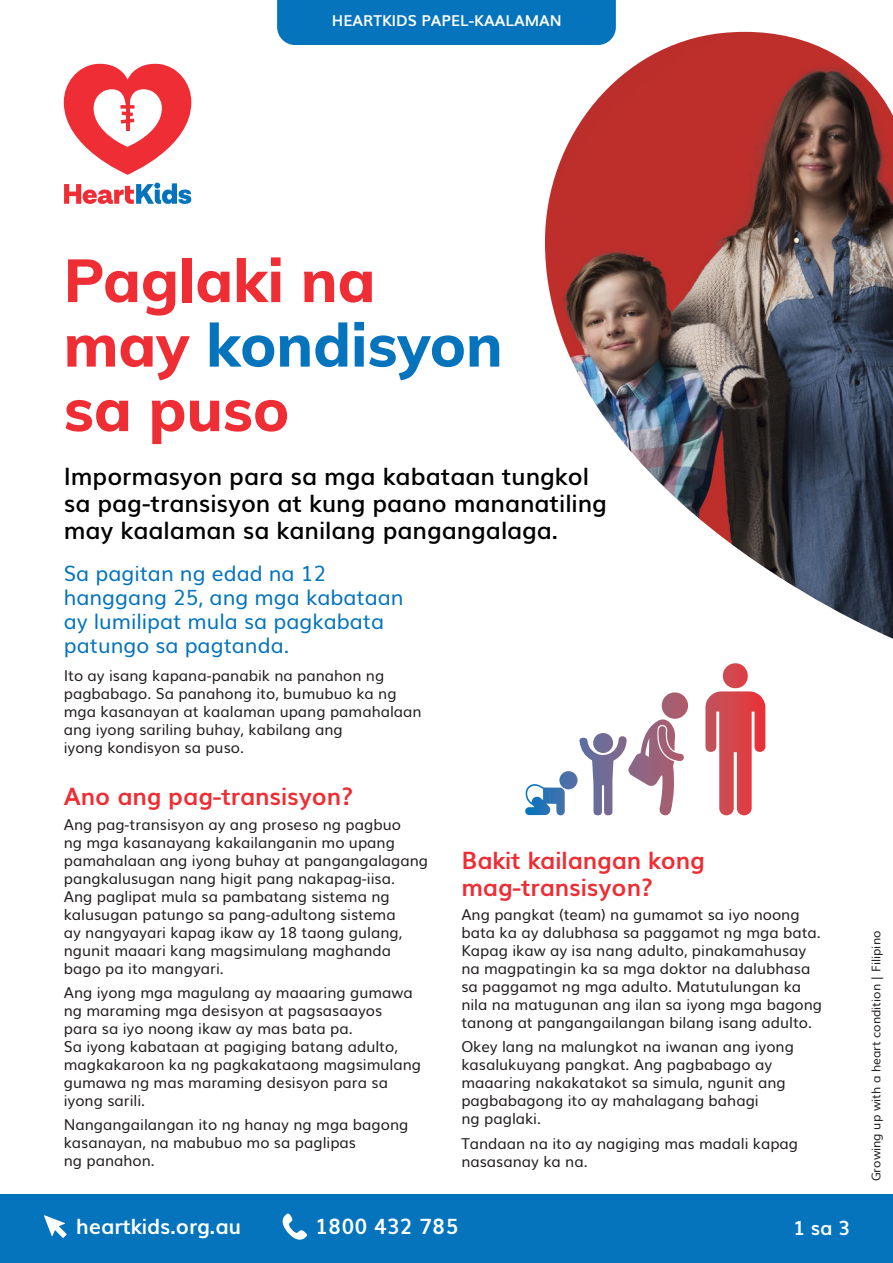
<style>
.page{position:relative;width:893px;height:1263px;background:#fff}
.page>*{position:absolute;margin:0;border:0;box-sizing:border-box;transform-origin:0 0}
.Headline{font:800 60px/64.5px "Muli";color:#ee2d34}
.Paragraph_Heading{font:600 24px/27px "Muli";color:#000}
.body_copy{font:700 24px/27px "Muli";color:#ee2d34}
.body_copy-2{font:21px/24px "Muli";color:#0574bc}
.t1{font:700 21px "Muli";color:#fff}
.t2{font:700 19.5px "Muli";color:#fff}
.body_copy-3{font:15px/18px "Muli";color:#231f20}
.body_copy-4{font:700 15px "Muli";color:#fff}
.quote_-_person{font:12px "Muli";color:#231f20}
.s1{color:#0574bc}
</style>
<div class="page">
<div style="left:0;top:1194px;width:893px;height:69px;background:#0574bc"></div>
<svg style="left:44px;top:1215px;width:23px;height:23px"></svg>
<svg style="left:282px;top:1213px;width:25px;height:27px"></svg>
<svg style="left:64px;top:64px;width:127px;height:111px"></svg>
<svg style="left:64px;top:183px;width:127px;height:21px"></svg>
<div style="left:277px;top:0;width:339px;height:45px;background:#0574bc"></div>
<img style="left:545px;top:32px;width:348px;height:607px">
<svg style="left:579px;top:663px;width:186px;height:153px"></svg>
<p class="body_copy-4" style="left:332px;top:8px;width:232px">HEARTKIDS PAPEL-KAALAMAN</p>
<p class="Headline" style="left:64px;top:245px;width:440px">Paglaki na may <span class="s1">kondisyon </span>sa puso</p>
<p class="Paragraph_Heading" style="left:64px;top:461px;width:545px">Impormasyon para sa mga kabataan tungkol sa pag-transisyon at kung paano mananatiling may kaalaman sa kanilang pangangalaga.</p>
<p class="body_copy-2" style="left:64px;top:559px;width:341px">Sa pagitan ng edad na 12 hanggang 25, ang mga kabataan ay lumilipat mula sa pagkabata patungo sa pagtanda.</p>
<p class="body_copy-3" style="left:64px;top:666px;width:359px">Ito ay isang kapana-panabik na panahon ng pagbabago. Sa panahong ito, bumubuo ka ng mga kasanayan at kaalaman upang pamahalaan ang iyong sariling buhay, kabilang ang<br>iyong kondisyon sa puso.</p>
<p class="body_copy" style="left:64px;top:782px;width:291px">Ano ang pag-transisyon?</p>
<p class="body_copy-3" style="left:64px;top:814px;width:366px">Ang pag-transisyon ay ang proseso ng pagbuo<br>ng mga kasanayang kakailanganin mo upang pamahalaan ang iyong buhay at pangangalagang pangkalusugan nang higit pang nakapag-iisa.<br>Ang paglipat mula sa pambatang sistema ng kalusugan patungo sa pang-adultong sistema<br>ay nangyayari kapag ikaw ay 18 taong gulang, ngunit maaari kang magsimulang maghanda bago pa ito mangyari.</p>
<p class="body_copy-3" style="left:64px;top:982px;width:359px">Ang iyong mga magulang ay maaaring gumawa ng maraming mga desisyon at pagsasaayos<br>para sa iyo noong ikaw ay mas bata pa.<br>Sa iyong kabataan at pagiging batang adulto, magkakaroon ka ng pagkakataong magsimulang gumawa ng mas maraming desisyon para sa iyong sarili.</p>
<p class="body_copy-3" style="left:64px;top:1115px;width:346px">Nangangailangan ito ng hanay ng mga bagong kasanayan, na mabubuo mo sa paglipas<br>ng panahon.</p>
<p class="body_copy" style="left:461px;top:845px;width:245px">Bakit kailangan kong mag-transisyon?</p>
<p class="body_copy-3" style="left:461px;top:904px;width:362px">Ang pangkat (team) na gumamot sa iyo noong bata ka ay dalubhasa sa paggamot ng mga bata.<br>Kapag ikaw ay isa nang adulto, pinakamahusay na magpatingin ka sa mga doktor na dalubhasa sa paggamot ng mga adulto. Matutulungan ka nila na matugunan ang ilan sa iyong mga bagong tanong at pangangailangan bilang isang adulto.</p>
<p class="body_copy-3" style="left:461px;top:1037px;width:334px">Okey lang na malungkot na iwanan ang iyong kasalukuyang pangkat. Ang pagbabago ay maaaring nakakatakot sa simula, ngunit ang pagbabagong ito ay mahalagang bahagi<br>ng paglaki.</p>
<p class="body_copy-3" style="left:461px;top:1133px;width:338px">Tandaan na ito ay nagiging mas madali kapag nasasanay ka na.</p>
<h3 class="t1" style="left:76px;top:1209px;width:166px">heartkids.org.au</h3>
<h3 class="t1" style="left:315px;top:1209px;width:145px">1800 432 785</h3>
<h3 class="t2" style="left:793px;top:1212px;width:59px">1 sa 3</h3>
<p class="quote_-_person" style="left:866px;top:1181px;width:252px;rotate:-90deg">Growing up with a heart condition | Filipino</p>
</div>
